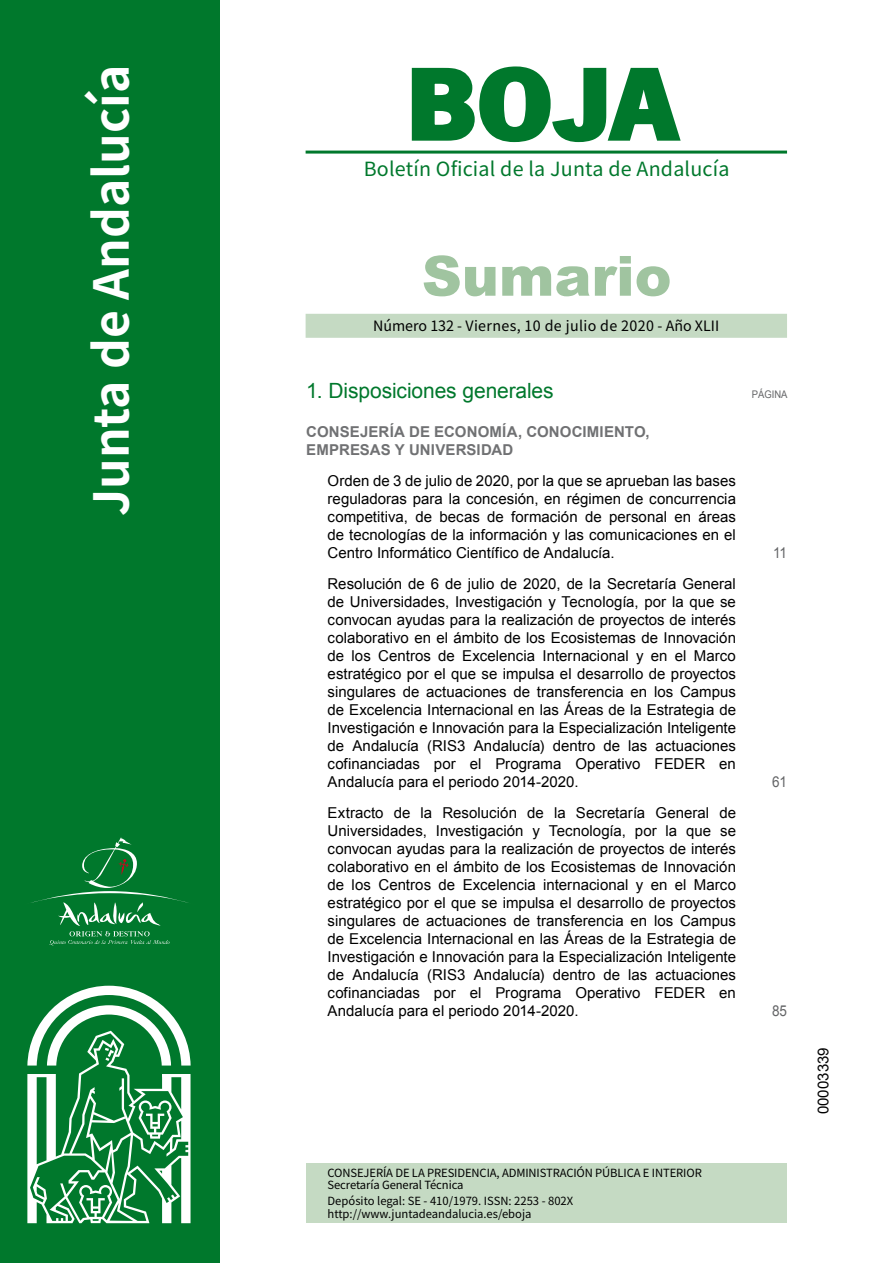
<style>
.page{position:relative;width:893px;height:1263px;background:#fff}
.page>*{position:absolute;margin:0;border:0;box-sizing:border-box;transform-origin:0 0}
.t1{font:700 105px "News Got T";color:#00782c;scale:1.14 1}
.t2{font:900 55.5px "Arial";color:#a0c4a0}
.t3{font:700 48px "Noto Sans HK";color:#fff}
.t4{font:21px "Arial";letter-spacing:-.005em;color:#00782c}
.t5{font:19.5px "Noto Sans HK";letter-spacing:.01em;color:#00782c}
.t6{font:15px/18px "Arial";color:#000;text-align:justify}
.t7{font:700 15px/18px "Arial";letter-spacing:.01em;color:#707173}
.t8{font:15px "Arial";color:#646567;scale:.9 1}
.t9{font:14.25px "Noto Sans HK";letter-spacing:.025em;color:#000}
.t10{font:11.25px/12px "Noto Sans HK";letter-spacing:-.01em;color:#000}
.t11{font:10.5px "Arial";color:#646567;scale:.9 1}
</style>
<div class="page">
<hr style="left:305px;top:151px;width:482px;height:3px;background:#00782c">
<div style="left:305px;top:314px;width:482px;height:24px;background:#c5dac3"></div>
<div style="left:0;top:0;width:219px;height:1263px;background:#00782c"></div>
<svg style="left:411px;top:66px;width:270px;height:77px"></svg>
<svg style="left:31px;top:837px;width:158px;height:108px"></svg>
<div style="left:306px;top:1164px;width:481px;height:59px;background:#c5dac3"></div>
<svg style="left:27px;top:986px;width:164px;height:237px"></svg>
<h3 class="t3" style="left:84px;top:516px;width:453px;rotate:-90deg">Junta de Andalucía</h3>
<h1 class="t1" style="left:405px;top:42px;width:240px">BOJA</h1>
<h3 class="t5" style="left:364px;top:158px;width:367px">Boletín Oficial de la Junta de Andalucía</h3>
<h2 class="t2" style="left:422px;top:236px;width:251px">Sumario</h2>
<p class="t9" style="left:373px;top:318px;width:347px">Número 132 - Viernes, 10 de julio de 2020 - Año XLII</p>
<h3 class="t4" style="left:306px;top:377px;width:249px">1. Disposiciones generales</h3>
<p class="t11" style="left:751px;top:388px;width:41px">PÁGINA</p>
<p class="t7" style="left:306px;top:424px;width:345px">CONSEJERÍA DE ECONOMÍA, CONOCIMIENTO,<br>EMPRESAS Y UNIVERSIDAD</p>
<p class="t6" style="left:327px;top:472px;width:410px">Orden de 3 de julio de 2020, por la que se aprueban las bases reguladoras para la concesión, en régimen de concurrencia competitiva, de becas de formación de personal en áreas de tecnologías de la información y las comunicaciones en el Centro Informático Científico de Andalucía.</p>
<p class="t8" style="left:773px;top:543px;width:17px">11</p>
<p class="t6" style="left:327px;top:575px;width:410px">Resolución de 6 de julio de 2020, de la Secretaría General de Universidades, Investigación y Tecnología, por la que se convocan ayudas para la realización de proyectos de interés colaborativo en el ámbito de los Ecosistemas de Innovación de los Centros de Excelencia Internacional y en el Marco estratégico por el que se impulsa el desarrollo de proyectos singulares de actuaciones de transferencia en los Campus de Excelencia Internacional en las Áreas de la Estrategia de Investigación e Innovación para la Especialización Inteligente de Andalucía (RIS3 Andalucía) dentro de las actuaciones cofinanciadas por el Programa Operativo FEDER en Andalucía para el periodo 2014-2020.</p>
<p class="t6" style="left:327px;top:804px;width:410px">Extracto de la Resolución de la Secretaría General de Universidades, Investigación y Tecnología, por la que se convocan ayudas para la realización de proyectos de interés colaborativo en el ámbito de los Ecosistemas de Innovación de los Centros de Excelencia internacional y en el Marco estratégico por el que se impulsa el desarrollo de proyectos singulares de actuaciones de transferencia en los Campus de Excelencia Internacional en las Áreas de la Estrategia de Investigación e Innovación para la Especialización Inteligente de Andalucía (RIS3 Andalucía) dentro de las actuaciones cofinanciadas por el Programa Operativo FEDER en Andalucía para el periodo 2014-2020.</p>
<p class="t8" style="left:772px;top:772px;width:18px">61</p>
<p class="t8" style="left:772px;top:1001px;width:18px">85</p>
<p class="t10" style="left:327px;top:1167px;width:376px">CONSEJERÍA DE LA PRESIDENCIA, ADMINISTRACIÓN PÚBLICA E INTERIOR<br>Secretaría General Técnica</p>
<p class="t10" style="left:327px;top:1194px;width:247px;line-height:13.5px">Depósito legal: SE - 410/1979. ISSN: 2253 - 802X http://www.juntadeandalucia.es/eboja</p>
<p class="t6" style="left:814px;top:1114px;width:68px;rotate:-90deg">00003339</p>
</div>
